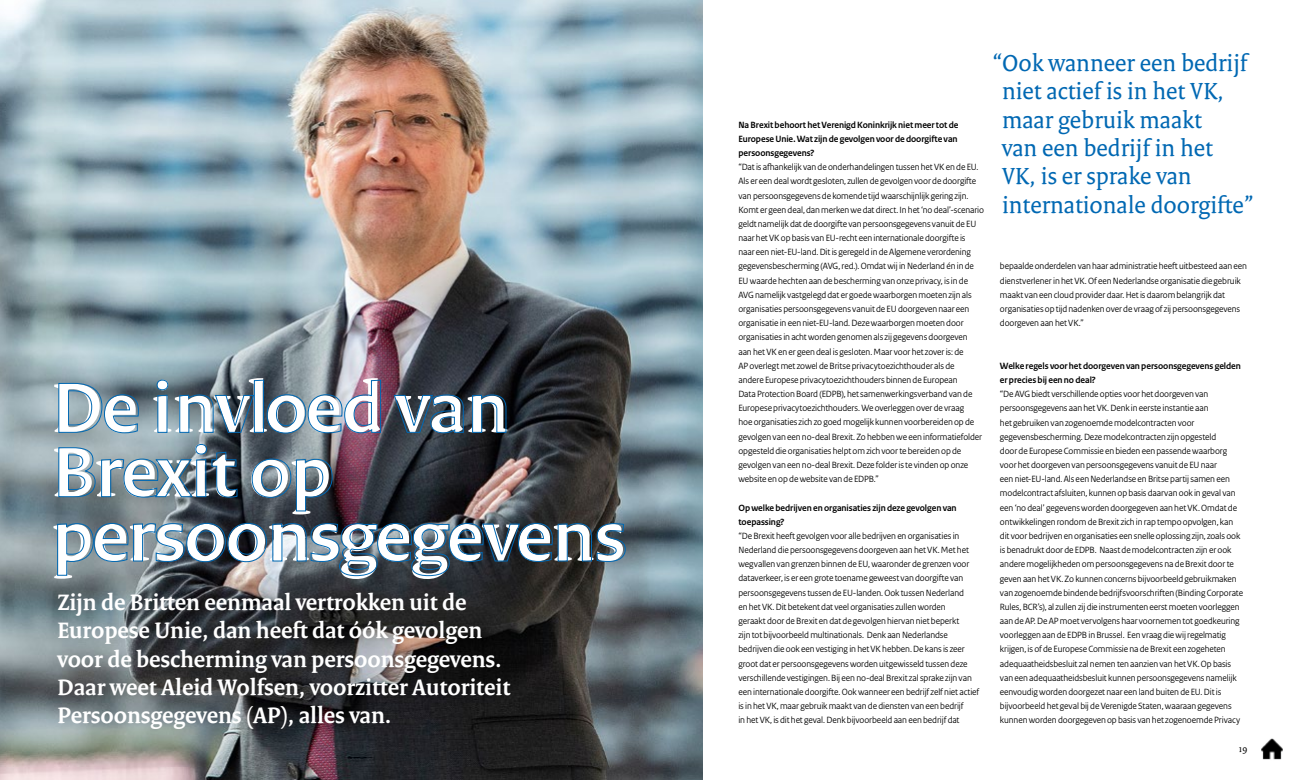
<style>
.page{position:relative;width:1304px;height:780px;background:#fff}
.page>*{position:absolute;margin:0;border:0;box-sizing:border-box;transform-origin:0 0}
.t1{font:700 74.5px/64.2px "Rijksoverheid Serif";letter-spacing:-.005em;color:#fff}
.t2{font:25px/28.4px "Rijksoverheid Serif";color:#0068b3}
.t3{font:700 24px/28.3px "Rijksoverheid Serif";letter-spacing:-.005em;color:#fff}
.t4{font:10px "Rijksoverheid Serif";color:#000}
.t5{font:9.5px/14.2px "Rijksoverheid Sans Heading";letter-spacing:-.01em;color:#000}
.t6{font:700 9.5px/14.2px "Rijksoverheid Sans Heading";letter-spacing:-.005em;color:#000}
</style>
<div class="page">
<img style="left:0;top:0;width:702px;height:780px">
<svg style="left:58px;top:383px;width:81px;height:50px;background:#7a96a5"></svg>
<svg style="left:156px;top:379px;width:12px;height:54px"></svg>
<img style="left:179px;top:379px;width:202px;height:54px">
<svg style="left:393px;top:394px;width:71px;height:39px;background:#2c4051"></svg>
<svg style="left:472px;top:394px;width:35px;height:39px"></svg>
<svg style="left:58px;top:444px;width:180px;height:53px;background:#6a818e"></svg>
<svg style="left:252px;top:458px;width:81px;height:53px;background:#4f616e"></svg>
<img style="left:57px;top:522px;width:569px;height:54px">
<img style="left:1261px;top:738px;width:22px;height:22px">
<h1 class="t1" style="left:52px;top:375px;width:574px">De invloed van<br>Brexit op persoonsgegevens</h1>
<h3 class="t3" style="left:58px;top:587px;width:454px">Zijn de Britten eenmaal vertrokken uit de Europese Unie, dan heeft dat óók gevolgen voor de bescherming van persoonsgegevens.<br>Daar weet Aleid Wolfsen, voorzitter Autoriteit Persoonsgegevens (AP), alles van.</h3>
<p class="t6" style="left:738px;top:118px;width:222px;text-align:justify">Na Brexit behoort het Verenigd Koninkrijk niet meer tot de Europese Unie. Wat zijn de gevolgen voor de doorgifte van persoonsgegevens?</p>
<p class="t5" style="left:738px;top:160px;width:247px">“Dat is afhankelijk van de onderhandelingen tussen het VK en de EU.<br>Als er een deal wordt gesloten, zullen de gevolgen voor de doorgifte van persoonsgegevens de komende tijd waarschijnlijk gering zijn.<br>Komt er geen deal, dan merken we dat direct. In het ‘no deal’-scenario geldt namelijk dat de doorgifte van persoonsgegevens vanuit de EU naar het VK op basis van EU-recht een internationale doorgifte is<br>naar een niet-EU-land. Dit is geregeld in de Algemene verordening gegevensbescherming (AVG, red.). Omdat wij in Nederland én in de EU waarde hechten aan de bescherming van onze privacy, is in de AVG namelijk vastgelegd dat er goede waarborgen moeten zijn als organisaties persoonsgegevens vanuit de EU doorgeven naar een organisatie in een niet-EU-land. Deze waarborgen moeten door organisaties in acht worden genomen als zij gegevens doorgeven<br>aan het VK en er geen deal is gesloten. Maar voor het zover is: de<br>AP overlegt met zowel de Britse privacytoezichthouder als de<br>andere Europese privacytoezichthouders binnen de European<br>Data Protection Board (EDPB), het samenwerkingsverband van de Europese privacytoezichthouders. We overleggen over de vraag<br>hoe organisaties zich zo goed mogelijk kunnen voorbereiden op de gevolgen van een no-deal Brexit. Zo hebben we een informatiefolder opgesteld die organisaties helpt om zich voor te bereiden op de gevolgen van een no-deal Brexit. Deze folder is te vinden op onze website en op de website van de EDPB.”</p>
<p class="t6" style="left:738px;top:500px;width:220px">Op welke bedrijven en organisaties zijn deze gevolgen van toepassing?</p>
<p class="t5" style="left:738px;top:529px;width:242px">“De Brexit heeft gevolgen voor alle bedrijven en organisaties in Nederland die persoonsgegevens doorgeven aan het VK. Met het wegvallen van grenzen binnen de EU, waaronder de grenzen voor dataverkeer, is er een grote toename geweest van doorgifte van persoonsgegevens tussen de EU-landen. Ook tussen Nederland<br>en het VK. Dit betekent dat veel organisaties zullen worden<br>geraakt door de Brexit en dat de gevolgen hiervan niet beperkt<br>zijn tot bijvoorbeeld multinationals. Denk aan Nederlandse bedrijven die ook een vestiging in het VK hebben. De kans is zeer groot dat er persoonsgegevens worden uitgewisseld tussen deze verschillende vestigingen. Bij een no-deal Brexit zal sprake zijn van een internationale doorgifte. Ook wanneer een bedrijf zelf niet actief is in het VK, maar gebruik maakt van de diensten van een bedrijf<br>in het VK, is dit het geval. Denk bijvoorbeeld aan een bedrijf dat</p>
<h2 class="t2" style="left:1002px;top:48px;width:253px;text-indent:-9px">“Ook wanneer een bedrijf niet actief is in het VK, maar gebruik maakt<br>van een bedrijf in het<br>VK, is er sprake van internationale doorgifte”</h2>
<p class="t5" style="left:1000px;top:259px;width:249px">bepaalde onderdelen van haar administratie heeft uitbesteed aan een dienstverlener in het VK. Of een Nederlandse organisatie die gebruik maakt van een cloud provider daar. Het is daarom belangrijk dat organisaties op tijd nadenken over de vraag of zij persoonsgegevens doorgeven aan het VK.”</p>
<p class="t6" style="left:1000px;top:359px;width:242px">Welke regels voor het doorgeven van persoonsgegevens gelden er precies bij een no deal?</p>
<p class="t5" style="left:1000px;top:387px;width:245px">“De AVG biedt verschillende opties voor het doorgeven van persoonsgegevens aan het VK. Denk in eerste instantie aan<br>het gebruiken van zogenoemde modelcontracten voor gegevensbescherming. Deze modelcontracten zijn opgesteld<br>door de Europese Commissie en bieden een passende waarborg voor het doorgeven van persoonsgegevens vanuit de EU naar<br>een niet-EU-land. Als een Nederlandse en Britse partij samen een modelcontract afsluiten, kunnen op basis daarvan ook in geval van een ‘no deal’ gegevens worden doorgegeven aan het VK. Omdat de ontwikkelingen rondom de Brexit zich in rap tempo opvolgen, kan dit voor bedrijven en organisaties een snelle oplossing zijn, zoals ook is benadrukt door de EDPB. Naast de modelcontracten zijn er ook andere mogelijkheden om persoonsgegevens na de Brexit door te geven aan het VK. Zo kunnen concerns bijvoorbeeld gebruikmaken van zogenoemde bindende bedrijfsvoorschriften (Binding Corporate Rules, BCR’s), al zullen zij die instrumenten eerst moeten voorleggen aan de AP. De AP moet vervolgens haar voornemen tot goedkeuring voorleggen aan de EDPB in Brussel. Een vraag die wij regelmatig krijgen, is of de Europese Commissie na de Brexit een zogeheten adequaatheidsbesluit zal nemen ten aanzien van het VK. Op basis van een adequaatheidsbesluit kunnen persoonsgegevens namelijk eenvoudig worden doorgezet naar een land buiten de EU. Dit is bijvoorbeeld het geval bij de Verenigde Staten, waaraan gegevens kunnen worden doorgegeven op basis van het zogenoemde Privacy</p>
<p class="t4" style="left:1239px;top:742px;width:10px">19</p>
</div>
